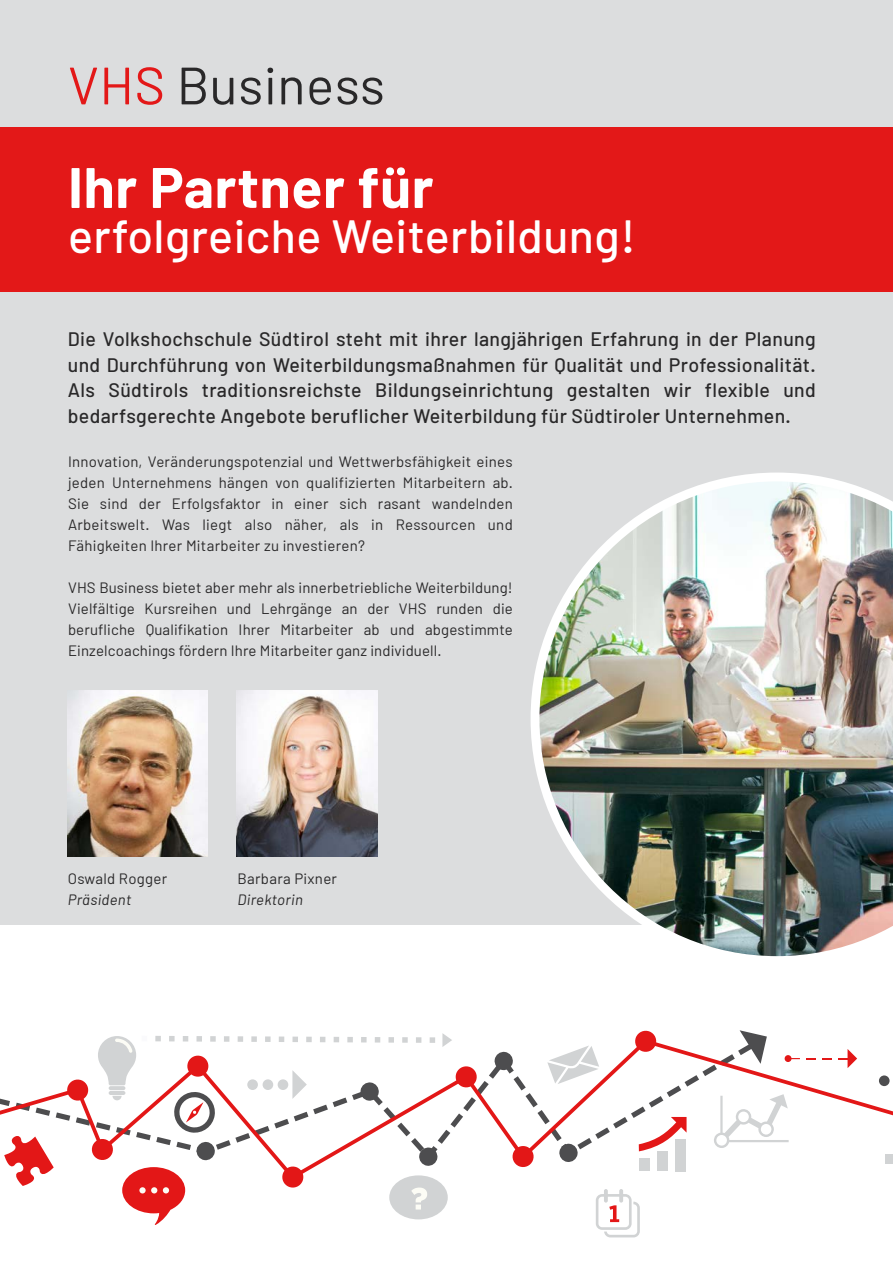
<style>
.page{position:relative;width:893px;height:1263px;background:#fff}
.page>*{position:absolute;margin:0;border:0;box-sizing:border-box;transform-origin:0 0}
.t1{font:700 57px "Barlow";letter-spacing:.01em;color:#fff}
.t2{font:52.5px "Barlow";letter-spacing:.01em;color:#292829}
.t3{font:500 46.5px "Barlow";letter-spacing:.01em;color:#fff}
.t4{font:500 19.5px/25.5px "Barlow";letter-spacing:.02em;color:#292829;text-align:justify}
.t5{font:15px/21px "Barlow";letter-spacing:.015em;color:#292829;text-align:justify}
.t6{font:italic 15px "Barlow";letter-spacing:.02em;color:#292829}
.s1{color:#e31818}
</style>
<div class="page">
<div style="left:0;top:0;width:893px;height:128px;background:#dcddde"></div>
<div style="left:0;top:292px;width:893px;height:633px;background:#dcddde"></div>
<div style="left:0;top:128px;width:893px;height:164px;background:#e31818"></div>
<svg style="left:155px;top:1036px;width:6px;height:3px"></svg>
<svg style="left:169px;top:1036px;width:6px;height:3px"></svg>
<svg style="left:183px;top:1036px;width:5px;height:3px"></svg>
<svg style="left:196px;top:1036px;width:6px;height:3px"></svg>
<svg style="left:210px;top:1036px;width:6px;height:3px"></svg>
<svg style="left:224px;top:1036px;width:5px;height:3px"></svg>
<svg style="left:238px;top:1036px;width:5px;height:3px"></svg>
<svg style="left:251px;top:1036px;width:6px;height:3px"></svg>
<svg style="left:265px;top:1036px;width:6px;height:3px"></svg>
<svg style="left:279px;top:1036px;width:5px;height:3px"></svg>
<svg style="left:292px;top:1036px;width:6px;height:3px"></svg>
<svg style="left:306px;top:1037px;width:6px;height:2px"></svg>
<svg style="left:347px;top:1037px;width:6px;height:2px"></svg>
<svg style="left:361px;top:1037px;width:6px;height:2px"></svg>
<svg style="left:388px;top:1037px;width:6px;height:2px"></svg>
<svg style="left:402px;top:1037px;width:6px;height:2px"></svg>
<svg style="left:442px;top:1033px;width:8px;height:6px"></svg>
<svg style="left:107px;top:1036px;width:20px;height:3px"></svg>
<svg style="left:740px;top:1030px;width:27px;height:9px"></svg>
<svg style="left:635px;top:1030px;width:21px;height:9px"></svg>
<svg style="left:282px;top:1180px;width:21px;height:8px"></svg>
<svg style="left:0;top:1039px;width:893px;height:141px"></svg>
<svg style="left:122px;top:1167px;width:63px;height:58px"></svg>
<div style="left:139px;top:1187px;width:7px;height:6px;background:#fcfcf5;border-radius:50%"></div>
<div style="left:389px;top:1175px;width:59px;height:44px;background:#d1d3d4;border-radius:50%"></div>
<svg style="left:0;top:1134px;width:64px;height:52px"></svg>
<svg style="left:411px;top:1187px;width:16px;height:22px"></svg>
<hr style="left:604px;top:1189px;width:4px;height:13px;background:#d1d3d4;border-radius:2px">
<hr style="left:619px;top:1189px;width:4px;height:13px;background:#d1d3d4;border-radius:2px">
<svg style="left:596px;top:1194px;width:44px;height:43px"></svg>
<img style="left:531px;top:472px;width:362px;height:485px">
<img style="left:67px;top:690px;width:141px;height:167px">
<img style="left:237px;top:690px;width:141px;height:167px">
<h2 class="t2" style="left:68px;top:53px;width:318px"><span class="s1">VHS</span> Business</h2>
<h1 class="t1" style="left:68px;top:152px;width:367px">ihr Partner für</h1>
<h3 class="t3" style="left:68px;top:207px;width:569px">erfolgreiche Weiterbildung!</h3>
<p class="t4" style="left:68px;top:326px;width:749px">Die Volkshochschule Südtirol steht mit ihrer langjährigen Erfahrung in der Planung und Durchführung von Weiterbildungsmaßnahmen für Qualität und Professionalität.<br>Als Südtirols traditionsreichste Bildungseinrichtung gestalten wir flexible und bedarfsgerechte Angebote beruflicher Weiterbildung für Südtiroler Unternehmen.</p>
<p class="t5" style="left:68px;top:451px;width:446px">Innovation, Veränderungspotenzial und Wettwerbsfähigkeit eines jeden Unternehmens hängen von qualifizierten Mitarbeitern ab.<br>Sie sind der erfolgsfaktor in einer sich rasant wandelnden Arbeitswelt. Was liegt also näher, als in Ressourcen und Fähigkeiten Ihrer Mitarbeiter zu investieren?</p>
<p class="t5" style="left:68px;top:577px;width:446px">VHS Business bietet aber mehr als innerbetriebliche Weiterbildung!<br>Vielfältige Kursreihen und Lehrgänge an der VHS runden die berufliche Qualifikation Ihrer Mitarbeiter ab und abgestimmte einzelcoachings fördern Ihre Mitarbeiter ganz individuell.</p>
<p class="t5" style="left:68px;top:867px;width:101px">Oswald Rogger</p>
<p class="t6" style="left:68px;top:890px;width:65px">Präsident</p>
<p class="t5" style="left:238px;top:867px;width:101px">Barbara Pixner</p>
<p class="t6" style="left:238px;top:890px;width:67px">Direktorin</p>
</div>
